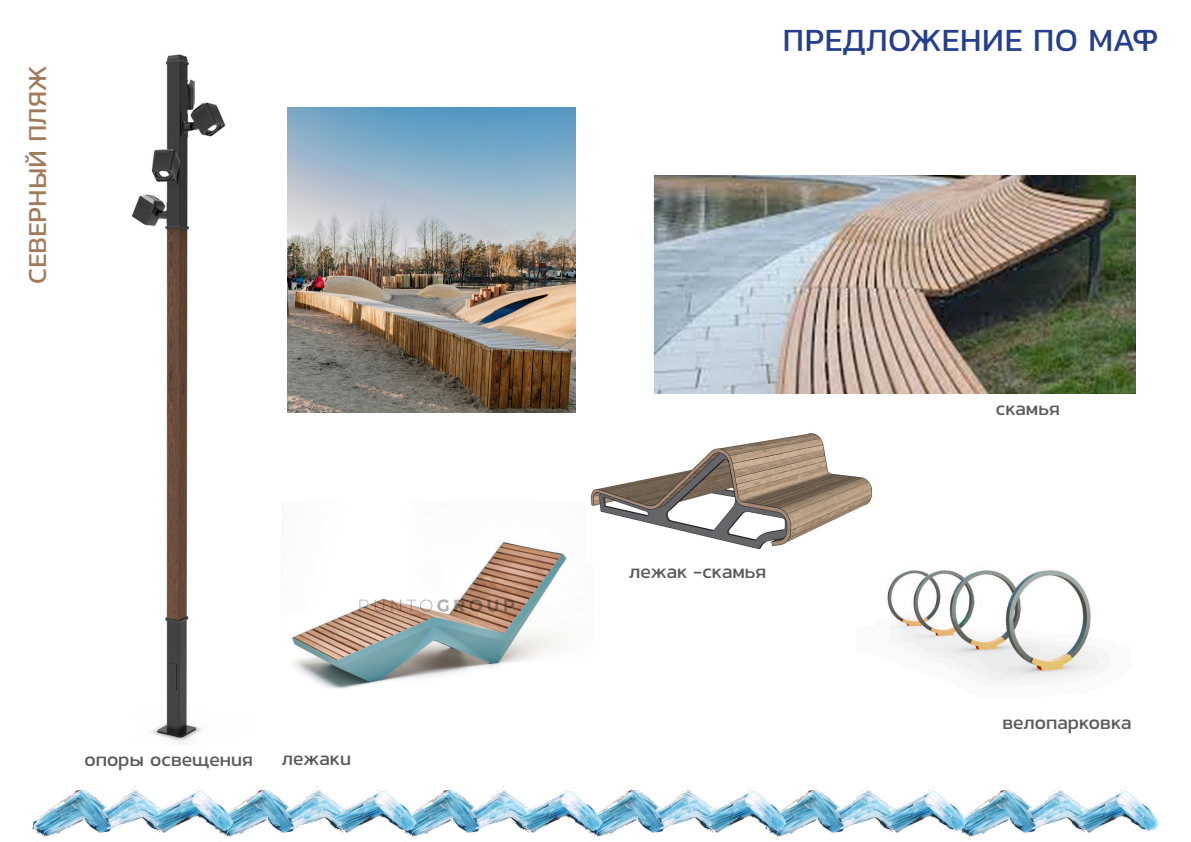
<style>
.page{position:relative;width:1191px;height:842px;background:#fff}
.page>*{position:absolute;margin:0;border:0;box-sizing:border-box;transform-origin:0 0}
.t1{font:30px "Kanit Cyrillic";color:#253f8e}
.t2{font:24px "Kanit Cyrillic";letter-spacing:-.005em;color:#a07a59}
.t3{font:18px "Kanit Cyrillic";color:#5a5a5d}
</style>
<div class="page">
<img style="left:966px;top:786px;width:192px;height:51px">
<img style="left:786px;top:786px;width:180px;height:49px">
<img style="left:602px;top:786px;width:184px;height:51px">
<img style="left:416px;top:786px;width:186px;height:51px">
<img style="left:234px;top:786px;width:182px;height:51px">
<img style="left:32px;top:786px;width:202px;height:51px">
<img style="left:653px;top:175px;width:482px;height:218px">
<img style="left:292px;top:542px;width:276px;height:147px">
<img style="left:287px;top:107px;width:288px;height:306px">
<img style="left:590px;top:433px;width:282px;height:117px">
<img style="left:131px;top:54px;width:95px;height:689px">
<img style="left:852px;top:536px;width:247px;height:146px">
<p class="t2" style="left:25px;top:284px;width:220px;rotate:-90deg">СЕВЕРНЫЙ ПЛЯЖ</p>
<p class="t3" style="left:84px;top:751px;width:170px">опоры освещения</p>
<p class="t3" style="left:282px;top:749px;width:71px">лежаки</p>
<p class="t1" style="left:782px;top:25px;width:377px">ПРЕДЛОЖЕНИЕ ПО МАФ</p>
<p class="t3" style="left:629px;top:563px;width:139px">лежак -скамья</p>
<p class="t3" style="left:996px;top:399px;width:65px">скамья</p>
<p class="t3" style="left:1002px;top:714px;width:131px">велопарковка</p>
</div>
